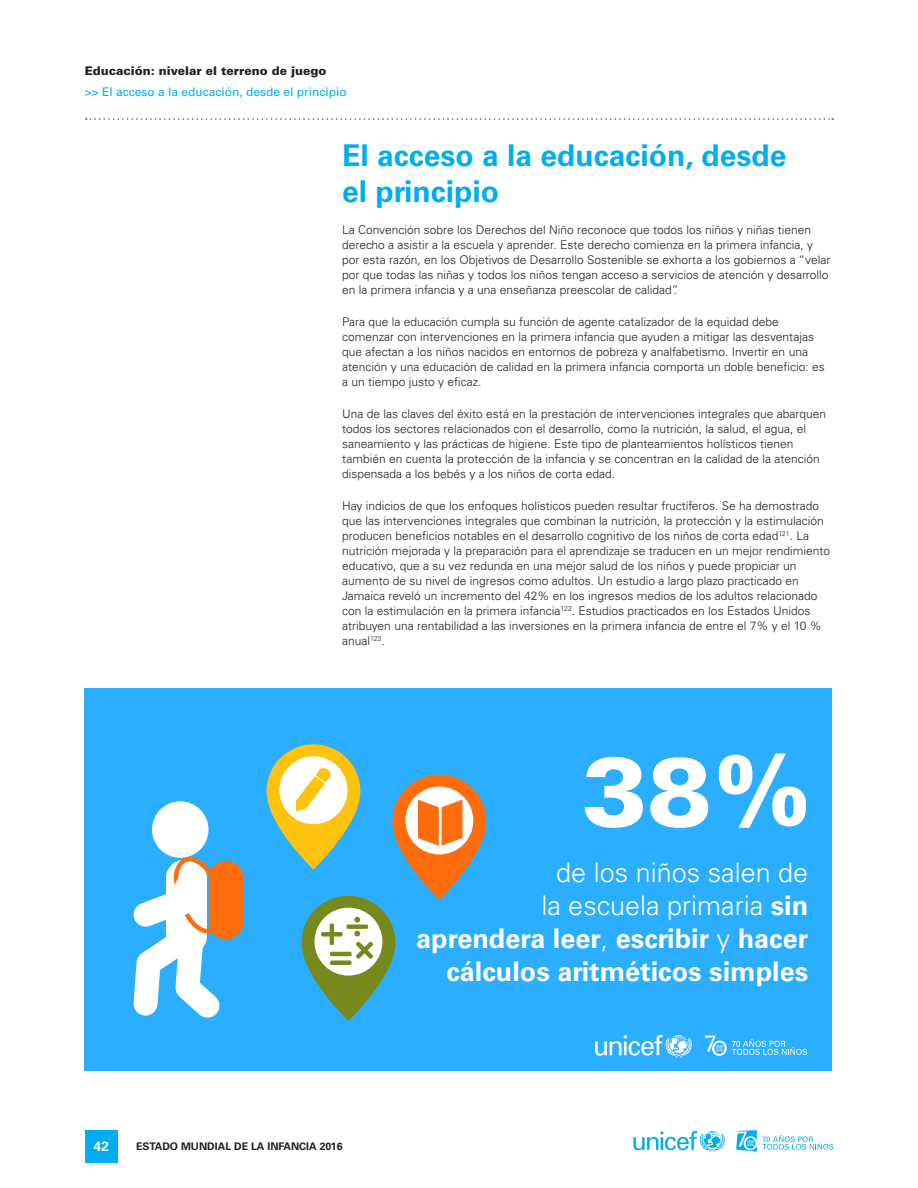
<style>
.page{position:relative;width:918px;height:1188px;background:#fff}
.page>*{position:absolute;margin:0;border:0;box-sizing:border-box;transform-origin:0 0}
.t1{font:900 97.5px "Univers LT Std";color:#fff}
.t2{font:700 30px/36px "Univers LT Std";color:#00aeef}
.t3{font:700 27px/33px "Univers LT Std";color:#fff;text-align:right}
.t4{font:700 13.5px "Univers LT Std";color:#fff}
.t5{font:300 12px/15px "Univers LT Std";color:#231f20}
.t6{font:12px "Univers LT Std";color:#00aeef}
.t7{font:900 12px "Univers LT Std";color:#231f20}
.t8{font:700 10.5px "Univers LT Std";color:#231f20}
.s1{font-weight:300}
</style>
<div class="page">
<div style="left:85px;top:1130px;width:33px;height:32px;background:#00aeef"></div>
<svg style="left:86px;top:118px;width:747px;height:2px"></svg>
<svg style="left:633px;top:1131px;width:92px;height:21px"></svg>
<svg style="left:736px;top:1130px;width:97px;height:22px"></svg>
<div style="left:84px;top:689px;width:748px;height:382px;background:#2caeff"></div>
<svg style="left:302px;top:896px;width:93px;height:125px;fill:#77881c"></svg>
<div style="left:315px;top:908px;width:67px;height:68px;background:#fff;border-radius:50%"></div>
<svg style="left:267px;top:744px;width:93px;height:126px;fill:#ffc20e"></svg>
<div style="left:280px;top:756px;width:67px;height:68px;background:#fff;border-radius:50%"></div>
<svg style="left:392px;top:775px;width:94px;height:125px;fill:#ff6c0c"></svg>
<div style="left:405px;top:787px;width:68px;height:67px;background:#fff;border-radius:50%"></div>
<svg style="left:418px;top:800px;width:44px;height:46px"></svg>
<hr style="left:330px;top:952px;width:22px;height:4px;background:#77881c">
<hr style="left:330px;top:961px;width:22px;height:4px;background:#77881c">
<div style="left:347px;top:924px;width:21px;height:5px;background:#77881c"></div>
<hr style="left:330px;top:924px;width:4px;height:21px;background:#77881c">
<div style="left:321px;top:932px;width:22px;height:5px;background:#77881c"></div>
<svg style="left:356px;top:942px;width:17px;height:17px"></svg>
<svg style="left:354px;top:931px;width:6px;height:5px"></svg>
<svg style="left:354px;top:917px;width:6px;height:6px"></svg>
<svg style="left:295px;top:768px;width:36px;height:43px"></svg>
<div style="left:152px;top:801px;width:56px;height:57px;background:#fff;border-radius:50%"></div>
<div style="left:209px;top:861px;width:34px;height:79px;background:#ff6c0c;border-radius:17px"></div>
<svg style="left:133px;top:848px;width:108px;height:170px"></svg>
<svg style="left:595px;top:1035px;width:97px;height:23px"></svg>
<svg style="left:705px;top:1035px;width:102px;height:21px"></svg>
<p class="t7" style="left:85px;top:64px;width:243px">Educación: nivelar el terreno de juego</p>
<p class="t6" style="left:85px;top:84px;width:264px">&gt;&gt; El acceso a la educación, desde el principio</p>
<h2 class="t2" style="left:342px;top:138px;width:446px">El acceso a la educación, desde el principio</h2>
<p class="t5" style="left:342px;top:223px;width:490px">La Convención sobre los Derechos del Niño reconoce que todos los niños y niñas tienen derecho a asistir a la escuela y aprender. Este derecho comienza en la primera infancia, y por esta razón, en los Objetivos de Desarrollo Sostenible se exhorta a los gobiernos a “velar por que todas las niñas y todos los niños tengan acceso a servicios de atención y desarrollo en la primera infancia y a una enseñanza preescolar de calidad”.</p>
<p class="t5" style="left:342px;top:315px;width:484px">Para que la educación cumpla su función de agente catalizador de la equidad debe comenzar con intervenciones en la primera infancia que ayuden a mitigar las desventajas que afectan a los niños nacidos en entornos de pobreza y analfabetismo. Invertir en una atención y una educación de calidad en la primera infancia comporta un doble beneficio: es a un tiempo justo y eficaz.</p>
<p class="t5" style="left:342px;top:407px;width:486px">Una de las claves del éxito está en la prestación de intervenciones integrales que abarquen todos los sectores relacionados con el desarrollo, como la nutrición, la salud, el agua, el saneamiento y las prácticas de higiene. Este tipo de planteamientos holísticos tienen también en cuenta la protección de la infancia y se concentran en la calidad de la atención dispensada a los bebés y a los niños de corta edad.</p>
<p class="t5" style="left:342px;top:499px;width:490px">Hay indicios de que los enfoques holísticos pueden resultar fructíferos. Se ha demostrado que las intervenciones integrales que combinan la nutrición, la protección y la estimulación producen beneficios notables en el desarrollo cognitivo de los niños de corta edad<sup>121</sup>. La nutrición mejorada y la preparación para el aprendizaje se traducen en un mejor rendimiento educativo, que a su vez redunda en una mejor salud de los niños y puede propiciar un aumento de su nivel de ingresos como adultos. Un estudio a largo plazo practicado en Jamaica reveló un incremento del 42% en los ingresos medios de los adultos relacionado con la estimulación en la primera infancia<sup>122</sup>. Estudios practicados en los Estados Unidos atribuyen una rentabilidad a las inversiones en la primera infancia de entre el 7% y el 10 % anual<sup>123</sup>.</p>
<p class="t4" style="left:94px;top:1138px;width:17px">42</p>
<p class="t8" style="left:136px;top:1140px;width:208px">ESTADO MUNDIAL DE LA INFANCIA 2016</p>
<h1 class="t1" style="left:582px;top:730px;width:229px">38%</h1>
<h3 class="t3" style="left:416px;top:856px;width:393px"><span class="s1">de los niños salen de<br>la escuela primaria</span> sin aprendera leer<span class="s1">,</span> escribir <span class="s1">y</span> hacer cálculos aritméticos simples</h3>
</div>
